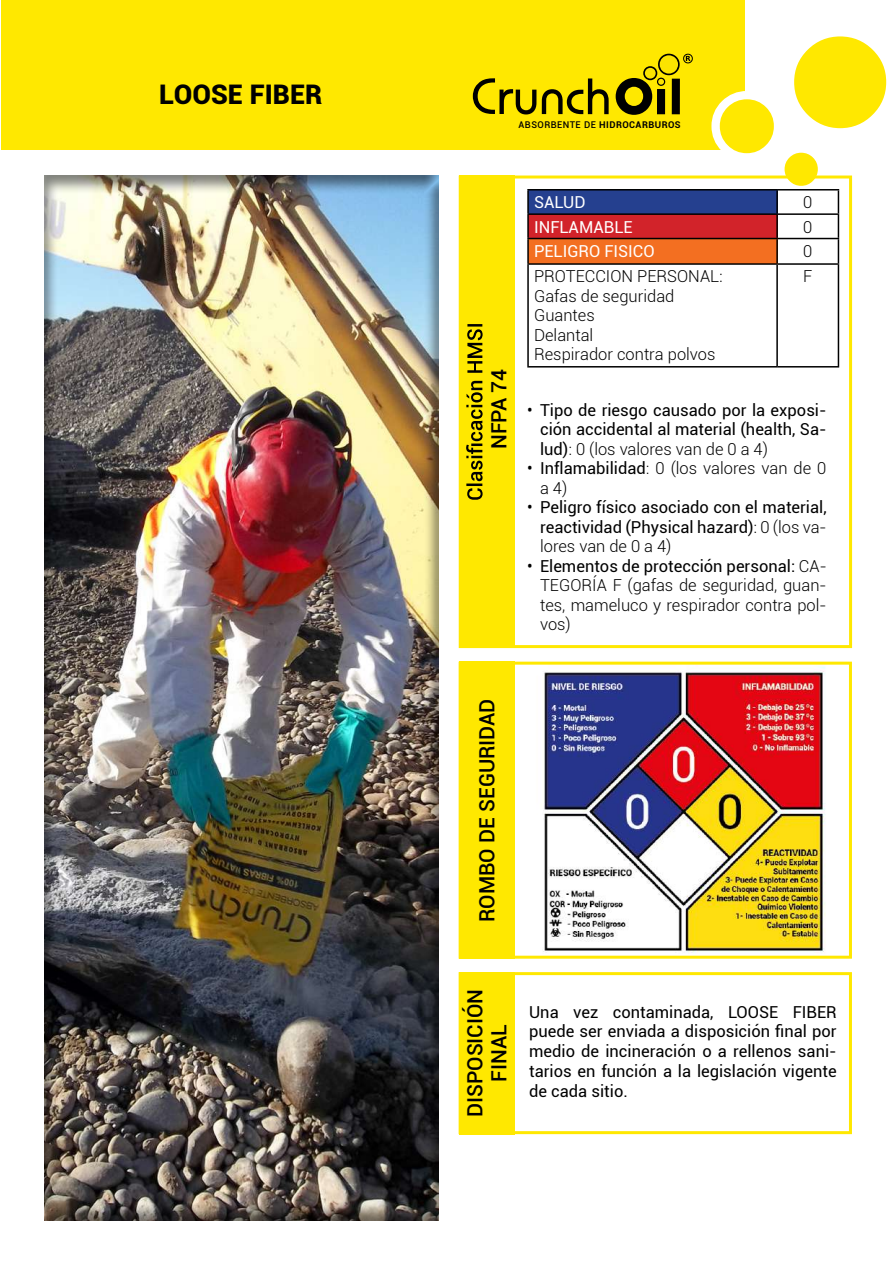
<style>
.page{position:relative;width:893px;height:1263px;background:#fff}
.page>*{position:absolute;margin:0;border:0;box-sizing:border-box;transform-origin:0 0}
.t1{font:900 27px "Roboto";color:#000}
.t2{font:500 21px/24px "Roboto";color:#000;text-align:center}
.t3{font:16.5px/19.5px "Roboto";color:#000;text-align:justify}
.t4{font:300 16.5px/19.5px "Roboto";color:#000}
.t5{font:16.5px "Roboto";color:#fff}
.t6{font:700 9.3px "Roboto";letter-spacing:.05em;color:#000}
.s1{font-weight:500}
.s2{font-weight:300}
.s3{font-weight:400}
</style>
<div class="page">
<div style="left:2px;top:0;width:743px;height:149px;background:#ffe800"></div>
<img style="left:44px;top:175px;width:395px;height:1046px">
<div style="left:459px;top:972px;width:393px;height:162px;border:3px solid #ffe800"></div>
<div style="left:459px;top:972px;width:55px;height:162px;background:#ffe800"></div>
<img style="left:526px;top:661px;width:316px;height:292px">
<div style="left:459px;top:662px;width:393px;height:297px;border:3px solid #ffe800"></div>
<div style="left:459px;top:176px;width:55px;height:472px;background:#ffe800"></div>
<svg style="left:466px;top:324px;width:17px;height:176px"></svg>
<div style="left:459px;top:662px;width:55px;height:297px;background:#ffe800"></div>
<div style="left:528px;top:190px;width:249px;height:24px;background:#25408f"></div>
<div style="left:528px;top:214px;width:249px;height:24px;background:#d2232a"></div>
<div style="left:528px;top:238px;width:249px;height:26px;background:#f36f21"></div>
<hr style="left:527px;top:189px;width:250px;height:2px;background:#000">
<hr style="left:527px;top:191px;width:2px;height:22px;background:#000">
<hr style="left:527px;top:213px;width:250px;height:2px;background:#000">
<hr style="left:527px;top:215px;width:2px;height:23px;background:#000">
<hr style="left:527px;top:238px;width:250px;height:1px;background:#000">
<hr style="left:527px;top:239px;width:2px;height:24px;background:#000">
<svg style="left:711px;top:36px;width:176px;height:227px"></svg>
<hr style="left:527px;top:263px;width:250px;height:2px;background:#000">
<hr style="left:527px;top:265px;width:2px;height:101px;background:#000">
<hr style="left:777px;top:263px;width:62px;height:2px;background:#000">
<hr style="left:776px;top:265px;width:2px;height:101px;background:#000">
<hr style="left:838px;top:265px;width:1px;height:101px;background:#000">
<hr style="left:527px;top:366px;width:250px;height:2px;background:#000">
<hr style="left:777px;top:366px;width:62px;height:2px;background:#000">
<svg style="left:542px;top:78px;width:67px;height:36px"></svg>
<svg style="left:473px;top:78px;width:63px;height:36px"></svg>
<svg style="left:616px;top:54px;width:77px;height:61px"></svg>
<h1 class="t1" style="left:159px;top:75px;width:165px">LOOSE FIBER</h1>
<p class="t6" style="left:519px;top:118px;width:164px"><span class="s1">ABSORBENTE DE</span> HIDROCARBUROS</p>
<p class="t2" style="left:486px;top:449px;width:82px;rotate:-90deg">NFPA 74</p>
<p class="t5" style="left:534px;top:191px;width:53px">SALUD</p>
<p class="t4" style="left:803px;top:192px;width:11px">0</p>
<p class="t5" style="left:534px;top:215px;width:100px">INFLAMABLE</p>
<p class="t4" style="left:803px;top:216px;width:11px">0</p>
<p class="t5" style="left:534px;top:239px;width:122px">PELIGRO FISICO</p>
<p class="t4" style="left:803px;top:241px;width:11px">0</p>
<p class="t4" style="left:534px;top:266px;width:190px">PROTECCION PERSONAL:<br>Gafas de seguridad<br>Guantes<br>Delantal<br>Respirador contra polvos</p>
<p class="t4" style="left:803px;top:266px;width:11px">F</p>
<p class="t3" style="left:540px;top:399px;width:288px;text-indent:-13px">• Tipo de riesgo causado por la exposi&shy;ción accidental al material (health, Sa&shy;lud)<span class="s2">: 0 (los valores van de 0 a 4)</span></p>
<p class="t4" style="left:540px;top:458px;width:288px;text-indent:-13px"><span class="s3">• Inflamabilidad</span>: 0 (los valores van de 0 a 4)</p>
<p class="t3" style="left:540px;top:497px;width:288px;text-indent:-13px">• Peligro físico asociado con el material, reactividad (Physical hazard)<span class="s2">: 0 (los va&shy;lores van de 0 a 4)</span></p>
<p class="t4" style="left:540px;top:555px;width:288px;text-align:justify;text-indent:-13px"><span class="s3">• Elementos de protección personal:</span> CA-TEGORÍA F (gafas de seguridad, guan&shy;tes, mameluco y respirador contra pol&shy;vos)</p>
<p class="t2" style="left:474px;top:922px;width:225px;rotate:-90deg">ROMBO DE SEGURIDAD</p>
<p class="t2" style="left:462px;top:1117px;width:130px;rotate:-90deg">DISPOSICIÓN<br>FINAL</p>
<p class="t3" style="left:529px;top:1001px;width:309px">Una vez contaminada, LOOSE FIBER puede ser enviada a disposición final por medio de incineración o a rellenos sani&shy;tarios en función a la legislación vigente de cada sitio.</p>
</div>
